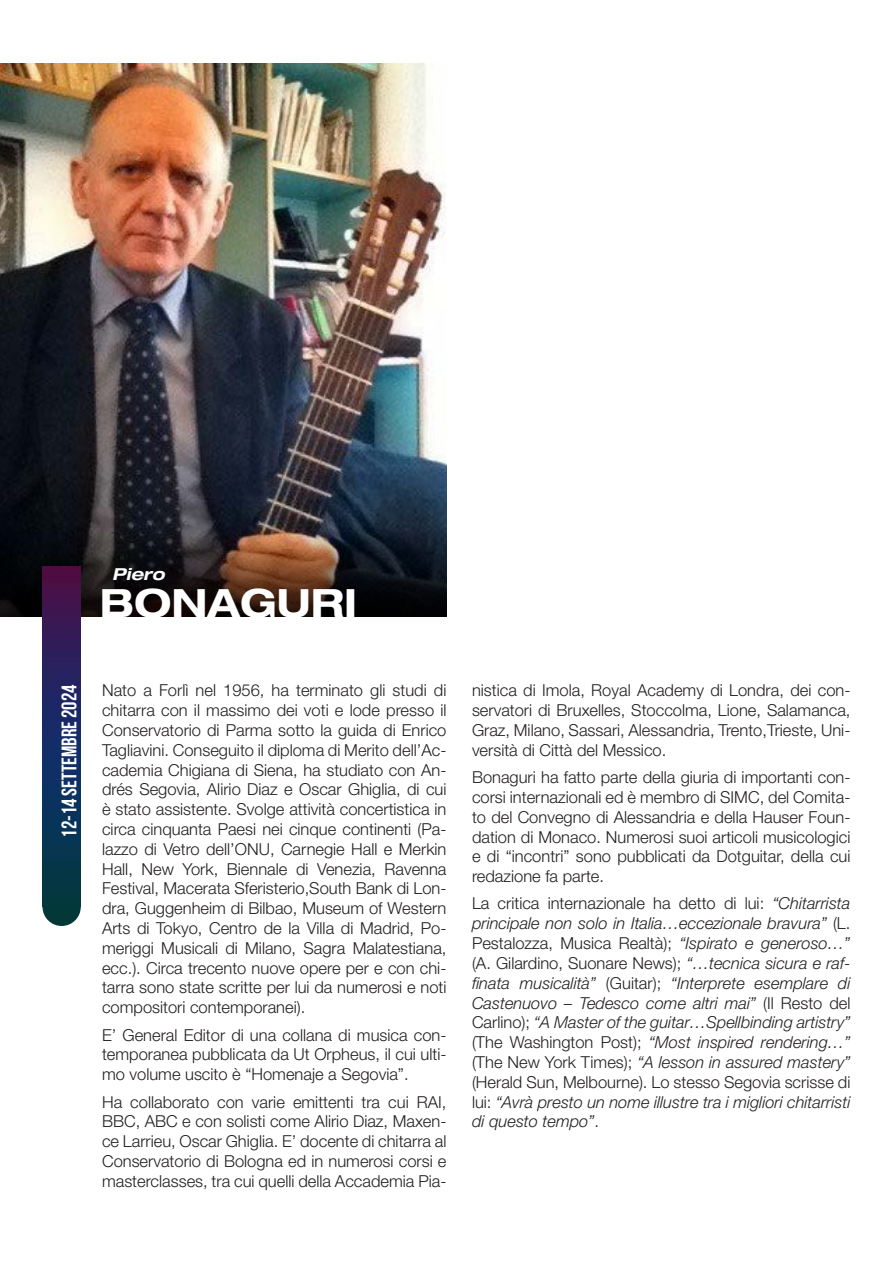
<style>
.page{position:relative;width:893px;height:1263px;background:#fff}
.page>*{position:absolute;margin:0;border:0;box-sizing:border-box;transform-origin:0 0}
.t1{font:700 expanded 39px "Helvetica Neue LT Std";color:#fff}
.t2{font:700 21px "Bebas Neue";color:#fff}
.t3{font:300 16.5px/19.8px "Helvetica Neue LT Std";color:#231f20;text-align:justify}
.t4{font:italic 300 16.5px/19.8px "Helvetica Neue LT Std";color:#231f20;text-align:justify}
.t5{font:italic 700 expanded 16.5px "Helvetica Neue LT Std";color:#fff}
.s1{font-style:normal}
</style>
<div class="page">
<img style="left:0;top:64px;width:446px;height:463px">
<svg style="left:0;top:527px;width:446px;height:90px;background:#271d1b"></svg>
<img style="left:43px;top:567px;width:38px;height:336px">
<img style="left:43px;top:888px;width:38px;height:38px;border-radius:19px">
<p class="t5" style="left:112px;top:564px;width:54px">Piero</p>
<h1 class="t1" style="left:100px;top:579px;width:258px">BONAGURI</h1>
<p class="t2" style="left:58px;top:838px;width:155px;rotate:-90deg">12-14 settembre 2024</p>
<p class="t3" style="left:102px;top:680px;width:346px">Nato a Forlì nel 1956, ha terminato gli studi di chitarra con il massimo dei voti e lode presso il Conservatorio di Parma sotto la guida di Enrico Tagliavini. Conseguito il diploma di Merito dell’Ac&shy;cademia Chigiana di Siena, ha studiato con An&shy;drés Segovia, Alirio Diaz e Oscar Ghiglia, di cui è stato assistente. Svolge attività concertistica in circa cinquanta Paesi nei cinque continenti (Pa&shy;lazzo di Vetro dell’ONU, Carnegie Hall e Merkin Hall, New York, Biennale di Venezia, Ravenna Festival, Macerata Sferisterio,South Bank di Lon&shy;dra, Guggenheim di Bilbao, Museum of Western Arts di Tokyo, Centro de la Villa di Madrid, Po&shy;meriggi Musicali di Milano, Sagra Malatestiana, ecc.). Circa trecento nuove opere per e con chi&shy;tarra sono state scritte per lui da numerosi e noti compositori contemporanei).</p>
<p class="t3" style="left:102px;top:1024px;width:346px">E’ General Editor di una collana di musica con&shy;temporanea pubblicata da Ut Orpheus, il cui ulti&shy;mo volume uscito è “Homenaje a Segovia”.</p>
<p class="t3" style="left:102px;top:1091px;width:346px">Ha collaborato con varie emittenti tra cui RAI, BBC, ABC e con solisti come Alirio Diaz, Maxen&shy;ce Larrieu, Oscar Ghiglia. E’ docente di chitarra al Conservatorio di Bologna ed in numerosi corsi e masterclasses, tra cui quelli della Accademia Pia-</p>
<p class="t3" style="left:472px;top:680px;width:380px">nistica di Imola, Royal Academy di Londra, dei con&shy;servatori di Bruxelles, Stoccolma, Lione, Salamanca, Graz, Milano, Sassari, Alessandria, Trento,Trieste, Uni&shy;versità di Città del Messico.</p>
<p class="t3" style="left:472px;top:767px;width:380px">Bonaguri ha fatto parte della giuria di importanti con&shy;corsi internazionali ed è membro di SIMC, del Comita&shy;to del Convegno di Alessandria e della Hauser Foun&shy;dation di Monaco. Numerosi suoi articoli musicologici e di “incontri” sono pubblicati da Dotguitar, della cui redazione fa parte.</p>
<p class="t4" style="left:472px;top:893px;width:380px"><span class="s1">La critica internazionale ha detto di lui:</span> “Chitarrista principale non solo in Italia…eccezionale bravura” <span class="s1">(L.<br>Pestalozza, Musica Realtà);</span> “Ispirato e generoso…” <span class="s1">(A. Gilardino, Suonare News);</span> “…tecnica sicura e raf&shy;finata musicalità” <span class="s1">(Guitar);</span> “Interprete esemplare di Castenuovo – Tedesco come altri mai” <span class="s1">(Il Resto del Carlino);</span> “A Master of the guitar…Spellbinding artistry” <span class="s1">(The Washington Post);</span> “Most inspired rendering…” <span class="s1">(The New York Times);</span> “A lesson in assured mastery” <span class="s1">(Herald Sun, Melbourne). Lo stesso Segovia scrisse di lui:</span> “Avrà presto un nome illustre tra i migliori chitarristi di questo tempo”<span class="s1">.</span></p>
</div>
